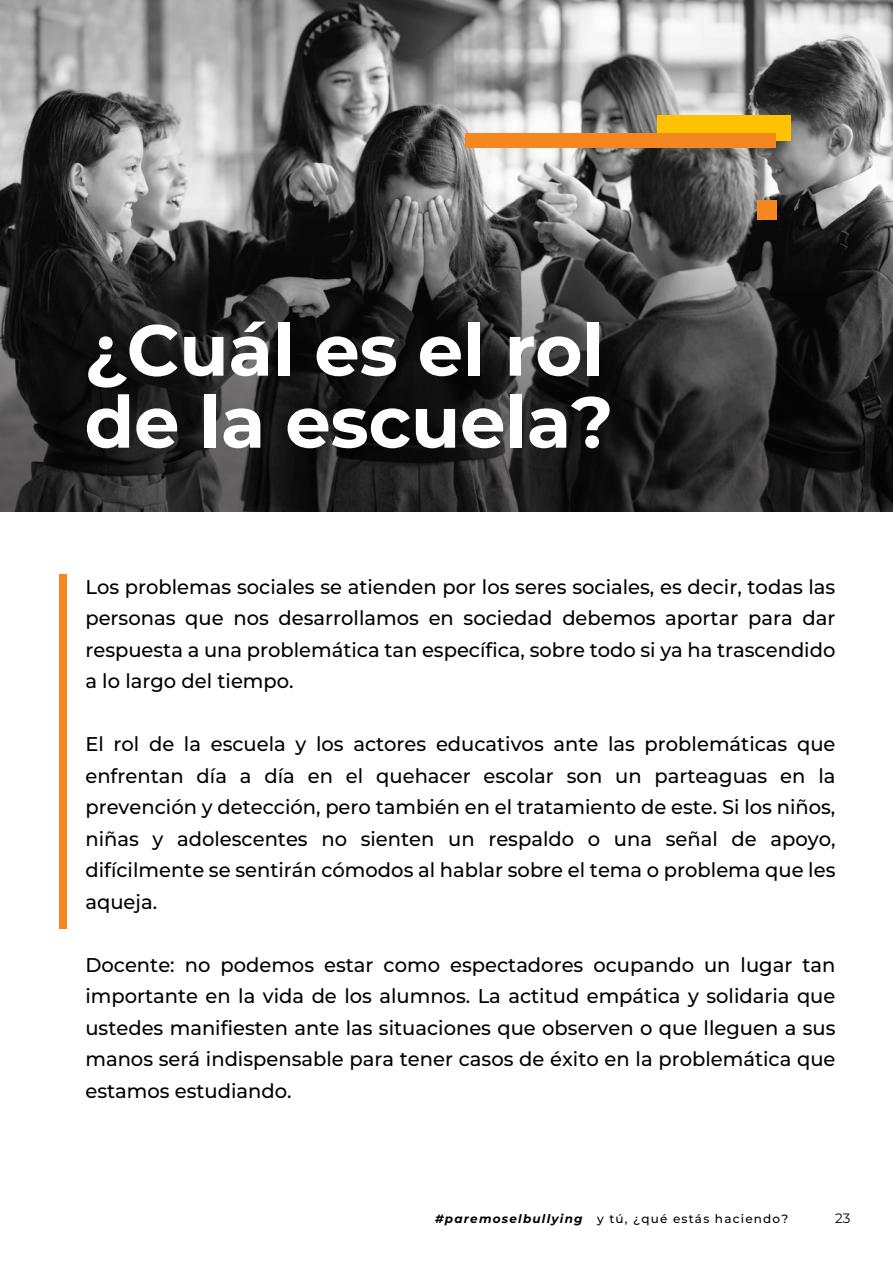
<style>
.page{position:relative;width:893px;height:1263px;background:#fff}
.page>*{position:absolute;margin:0;border:0;box-sizing:border-box;transform-origin:0 0}
.t1{font:700 72px/72px "Montserrat";letter-spacing:-.005em;color:#fff}
.t2{font:500 19.95px/31.5px "Montserrat";color:#000;text-align:justify}
.t3{font:13.5px "Montserrat";color:#000}
.t4{font:500 12px "Montserrat";letter-spacing:.1em;color:#000}
.s1{font-weight:700;font-style:italic}
</style>
<div class="page">
<img style="left:0;top:0;width:893px;height:205px">
<svg style="left:0;top:205px;width:893px;height:307px;background:#2d2d2d"></svg>
<div style="left:59px;top:574px;width:8px;height:354px;background:#f58721"></div>
<div style="left:757px;top:200px;width:19px;height:19px;background:#f58721"></div>
<div style="left:657px;top:115px;width:134px;height:25px;background:#fdc300"></div>
<div style="left:466px;top:133px;width:310px;height:15px;background:#f58721"></div>
<h1 class="t1" style="left:84px;top:312px;width:530px">¿Cuál es el rol de la escuela?</h1>
<p class="t2" style="left:85px;top:570px;width:751px">Los problemas sociales se atienden por los seres sociales, es decir, todas las personas que nos desarrollamos en sociedad debemos aportar para dar respuesta a una problemática tan específica, sobre todo si ya ha trascendido a lo largo del tiempo.</p>
<p class="t2" style="left:85px;top:728px;width:752px">El rol de la escuela y los actores educativos ante las problemáticas que enfrentan día a día en el quehacer escolar son un parteaguas en la prevención y detección, pero también en el tratamiento de este. Si los niños, niñas y adolescentes no sienten un respaldo o una señal de apoyo, difícilmente se sentirán cómodos al hablar sobre el tema o problema que les aqueja.</p>
<p class="t2" style="left:85px;top:948px;width:752px">Docente: no podemos estar como espectadores ocupando un lugar tan importante en la vida de los alumnos. La actitud empática y solidaria que ustedes manifiesten ante las situaciones que observen o que lleguen a sus manos será indispensable para tener casos de éxito en la problemática que estamos estudiando.</p>
<p class="t4" style="left:435px;top:1211px;width:355px"><span class="s1">#paremoselbullying</span> y tú, ¿qué estás haciendo?</p>
<p class="t3" style="left:835px;top:1209px;width:17px">23</p>
</div>
